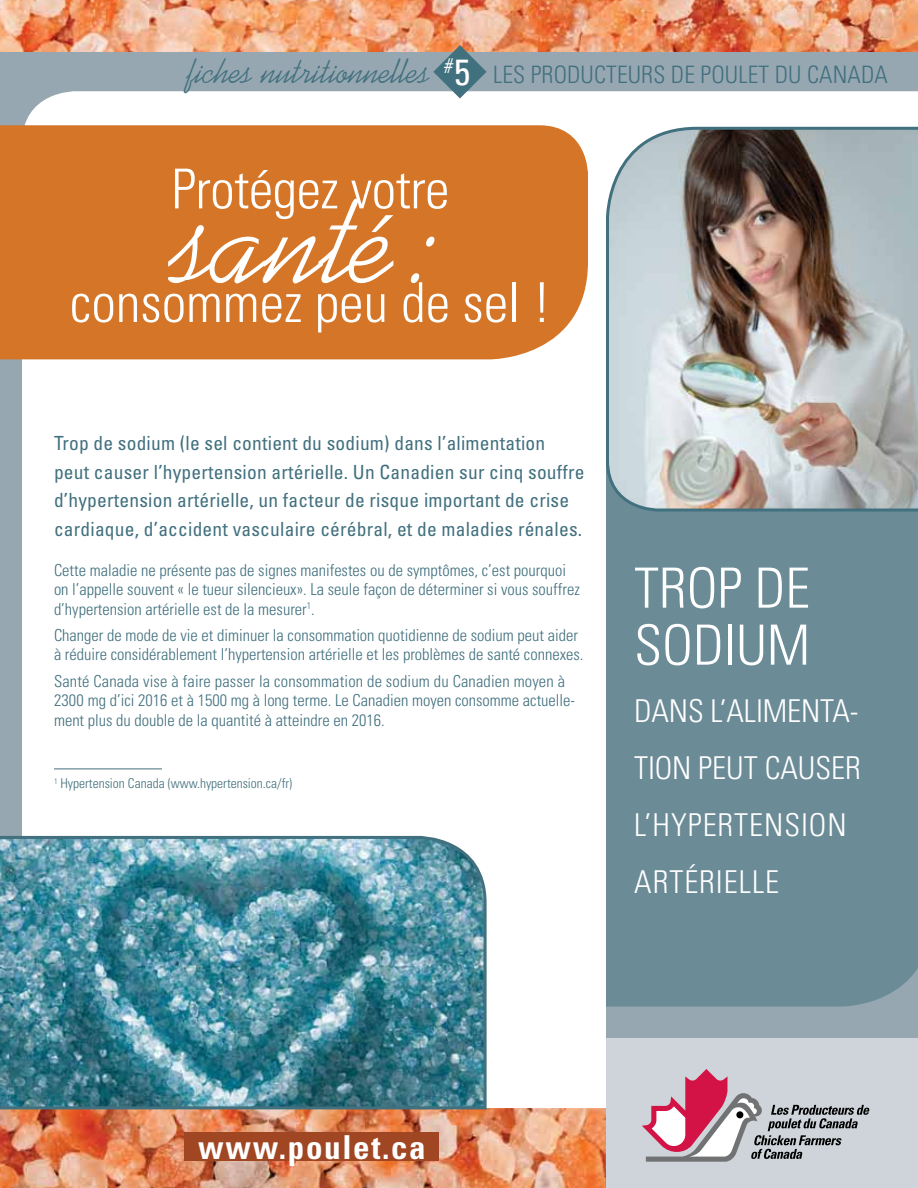
<style>
.page{position:relative;width:918px;height:1188px;background:#fff}
.page>*{position:absolute;margin:0;border:0;box-sizing:border-box;transform-origin:0 0}
.t1{font:127.05px "Kaufmann BT";letter-spacing:-.02em;color:#fff}
.t2{font:300 condensed 55.5px/57px "Univers LT Std";color:#fff}
.t3{font:300 condensed 55.05px "Univers LT Std";color:#fff}
.t4{font:34.5px "Kaufmann BT";letter-spacing:-.005em;color:#41707e}
.t5{font:700 condensed 33px "Univers LT Std";letter-spacing:.05em;color:#fff}
.t6{font:300 condensed 31.5px "Univers LT Std";letter-spacing:.03em;color:#fff}
.t7{font:300 condensed 24px "Univers LT Std";letter-spacing:.005em;color:#41707e}
.t8{font:condensed 21.3px "Univers LT Std";color:#fff}
.t9{font:condensed 19.5px/28.5px "Univers LT Std";letter-spacing:.01em;color:#41707e}
.t10{font:300 condensed 16.5px/19.5px "Univers LT Std";color:#41707e}
.t11{font:300 condensed 13.5px "Univers LT Std";color:#41707e}
.s1{font-size:36.45px}
</style>
<div class="page">
<img style="left:0;top:0;width:918px;height:1188px">
<div style="left:0;top:52px;width:918px;height:911px;background:#96a7b1"></div>
<div style="left:22px;top:91px;width:896px;height:1017px;background:#fff"></div>
<div style="left:606px;top:279px;width:312px;height:759px;background:#96a7b1"></div>
<div style="left:606px;top:1038px;width:312px;height:150px;background:#ced4d9"></div>
<svg style="left:642px;top:1069px;width:228px;height:93px"></svg>
<div style="left:606px;top:513px;width:312px;height:494px;background:#6b8b97"></div>
<div style="left:0;top:125px;width:588px;height:234px;background:#d47528"></div>
<img style="left:604px;top:125px;width:314px;height:388px">
<img style="left:0;top:834px;width:488px;height:277px">
<svg style="left:433px;top:45px;width:54px;height:53px"></svg>
<hr style="left:54px;top:769px;width:108px;height:1px;background:#41707e">
<div style="left:185px;top:1133px;width:254px;height:28px;background:#a14623"></div>
<h3 class="t4" style="left:188px;top:52px;width:244px">fiches nutritionnelles</h3>
<h3 class="t7" style="left:493px;top:60px;width:396px">LES PRODUCTEURS DE POULET DU CANADA</h3>
<p class="t8" style="left:444px;top:52px;width:28px">#<span class="s1">5</span></p>
<h3 class="t3" style="left:172px;top:156px;width:279px">Protégez votre</h3>
<h1 class="t1" style="left:176px;top:167px;width:271px">santé :</h1>
<h3 class="t3" style="left:70px;top:270px;width:482px">consommez peu de sel !</h3>
<p class="t9" style="left:54px;top:429px;width:532px">Trop de sodium (le sel contient du sodium) dans l’alimentation peut causer l’hypertension artérielle. Un Canadien sur cinq souffre d’hypertension artérielle, un facteur de risque important de crise cardiaque, d’accident vasculaire cérébral, et de maladies rénales.</p>
<p class="t10" style="left:54px;top:560px;width:527px">Cette maladie ne présente pas de signes manifestes ou de symptômes, c’est pourquoi on l’appelle souvent « le tueur silencieux». La seule façon de déterminer si vous souffrez d’hypertension artérielle est de la mesurer<sup>1</sup>.</p>
<p class="t10" style="left:54px;top:625px;width:531px">Changer de mode de vie et diminuer la consommation quotidienne de sodium peut aider à réduire considérablement l’hypertension artérielle et les problèmes de santé connexes.</p>
<p class="t10" style="left:54px;top:671px;width:523px">Santé Canada vise à faire passer la consommation de sodium du Canadien moyen à<br>2300 mg d’ici 2016 et à 1500 mg à long terme. Le Canadien moyen consomme actuelle&shy;ment plus du double de la quantité à atteindre en 2016.</p>
<p class="t11" style="left:54px;top:776px;width:240px"><sup>1</sup> Hypertension Canada (www.hypertension.ca/fr)</p>
<h2 class="t2" style="left:634px;top:560px;width:52px">Trop</h2>
<h2 class="t2" style="left:634px;top:560px;width:177px;text-indent:120px">de sodium</h2>
<h3 class="t6" style="left:634px;top:692px;width:18px">dans</h3>
<h3 class="t6" style="left:711px;top:692px;width:93px">l’alimenta</h3>
<h3 class="t6" style="left:850px;top:692px;width:10px">-</h3>
<h3 class="t6" style="left:634px;top:749px;width:80px">tion peut</h3>
<h3 class="t6" style="left:765px;top:749px;width:17px">causer</h3>
<h3 class="t6" style="left:634px;top:806px;width:70px">l’hypertens</h3>
<h3 class="t6" style="left:801px;top:806px;width:26px">ion</h3>
<h3 class="t6" style="left:634px;top:863px;width:104px">artérielle</h3>
<h3 class="t5" style="left:198px;top:1127px;width:229px">www.poulet.ca</h3>
</div>
